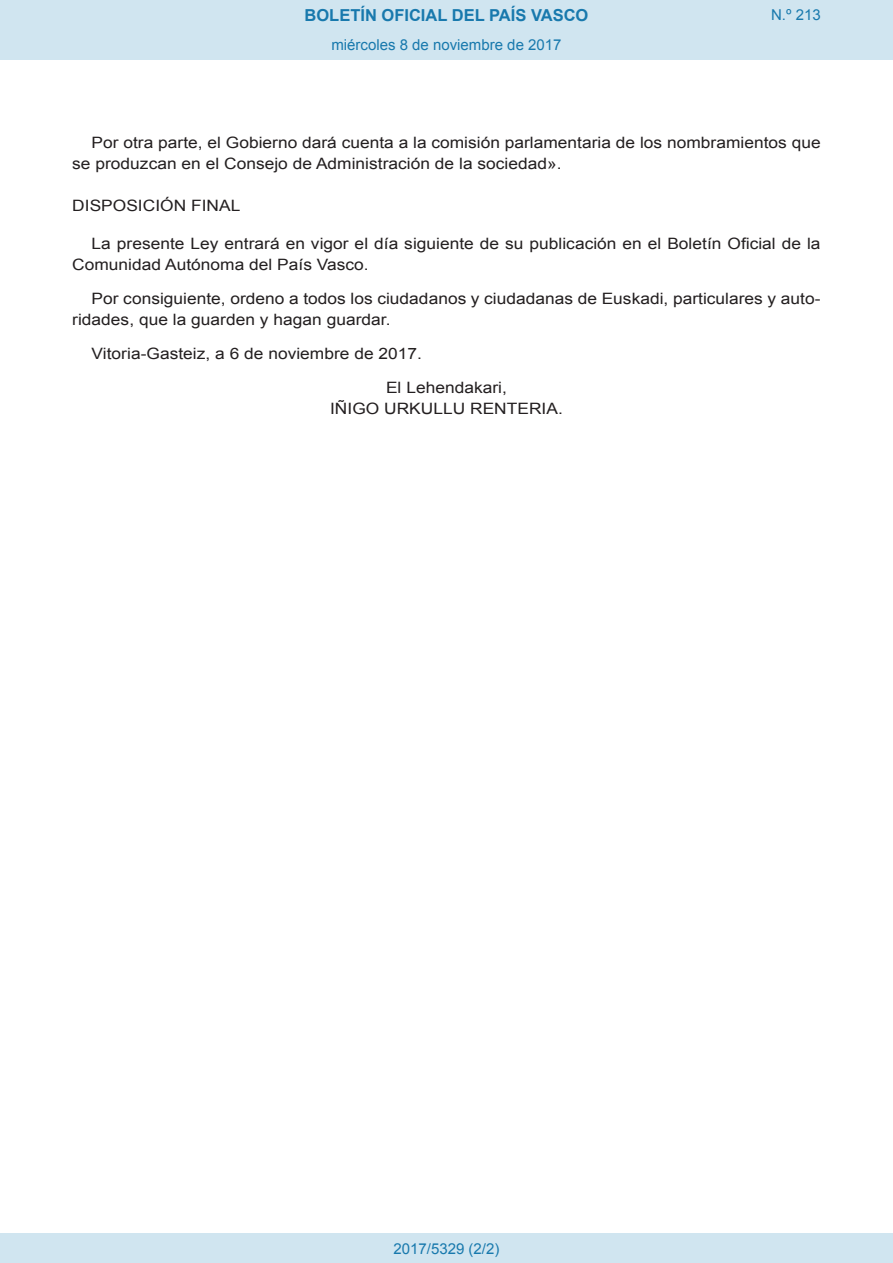
<style>
.page{position:relative;width:893px;height:1263px;background:#fff}
.page>*{position:absolute;margin:0;border:0;box-sizing:border-box;transform-origin:0 0}
.t1{font:700 16.5px "Arial";color:#1879ad}
.BOPVDetalle{font:15.6px/21px "Arial";color:#231f20;scale:1.11 1}
.BOPVFirmaLugFec{font:15.6px "Arial";color:#231f20;scale:1.11 1}
.BOPVNombreLehen1{font:15.6px "Arial";color:#231f20;scale:1.11 1}
.BOPVDisposicion{font:15.6px "Arial";color:#231f20;scale:1.11 1}
.BOPVPuestoLehen1{font:15.6px "Arial";color:#231f20;scale:1.11 1}
.Paginacion_Centro{font:15px "Arial";color:#1879ad}
</style>
<div class="page">
<div style="left:0;top:0;width:893px;height:60px;background:#d0e5f0"></div>
<div style="left:0;top:1233px;width:893px;height:30px;background:#d0e5f0"></div>
<p class="t1" style="left:305px;top:4px;width:285px">BOLETÍN OFICIAL DEL PAÍS VASCO</p>
<p class="Paginacion_Centro" style="left:331px;top:35px;width:232px">miércoles 8 de noviembre de 2017</p>
<p class="Paginacion_Centro" style="left:771px;top:5px;width:51px">N.º 213</p>
<p class="BOPVDetalle" style="left:72px;top:132px;width:676px;text-indent:19px">Por otra parte, el Gobierno dará cuenta a la comisión parlamentaria de los nombramientos que se produzcan en el Consejo de Administración de la sociedad».</p>
<p class="BOPVDisposicion" style="left:72px;top:196px;width:153px">DISPOSICIÓN FINAL</p>
<p class="BOPVDetalle" style="left:72px;top:234px;width:676px;text-indent:19px">La presente Ley entrará en vigor el día siguiente de su publicación en el Boletín Oficial de la<br>Comunidad Autónoma del País Vasco.</p>
<p class="BOPVDetalle" style="left:72px;top:288px;width:676px;text-indent:19px">Por consiguiente, ordeno a todos los ciudadanos y ciudadanas de Euskadi, particulares y auto&shy;ridades, que la guarden y hagan guardar.</p>
<p class="BOPVFirmaLugFec" style="left:92px;top:343px;width:299px">Vitoria-Gasteiz, a 6 de noviembre de 2017.</p>
<p class="BOPVPuestoLehen1" style="left:386px;top:377px;width:110px">El Lehendakari,</p>
<p class="BOPVNombreLehen1" style="left:330px;top:398px;width:211px">IÑIGO URKULLU RENTERIA.</p>
<p class="Paginacion_Centro" style="left:393px;top:1238px;width:107px">2017/5329 (2/2)</p>
</div>
